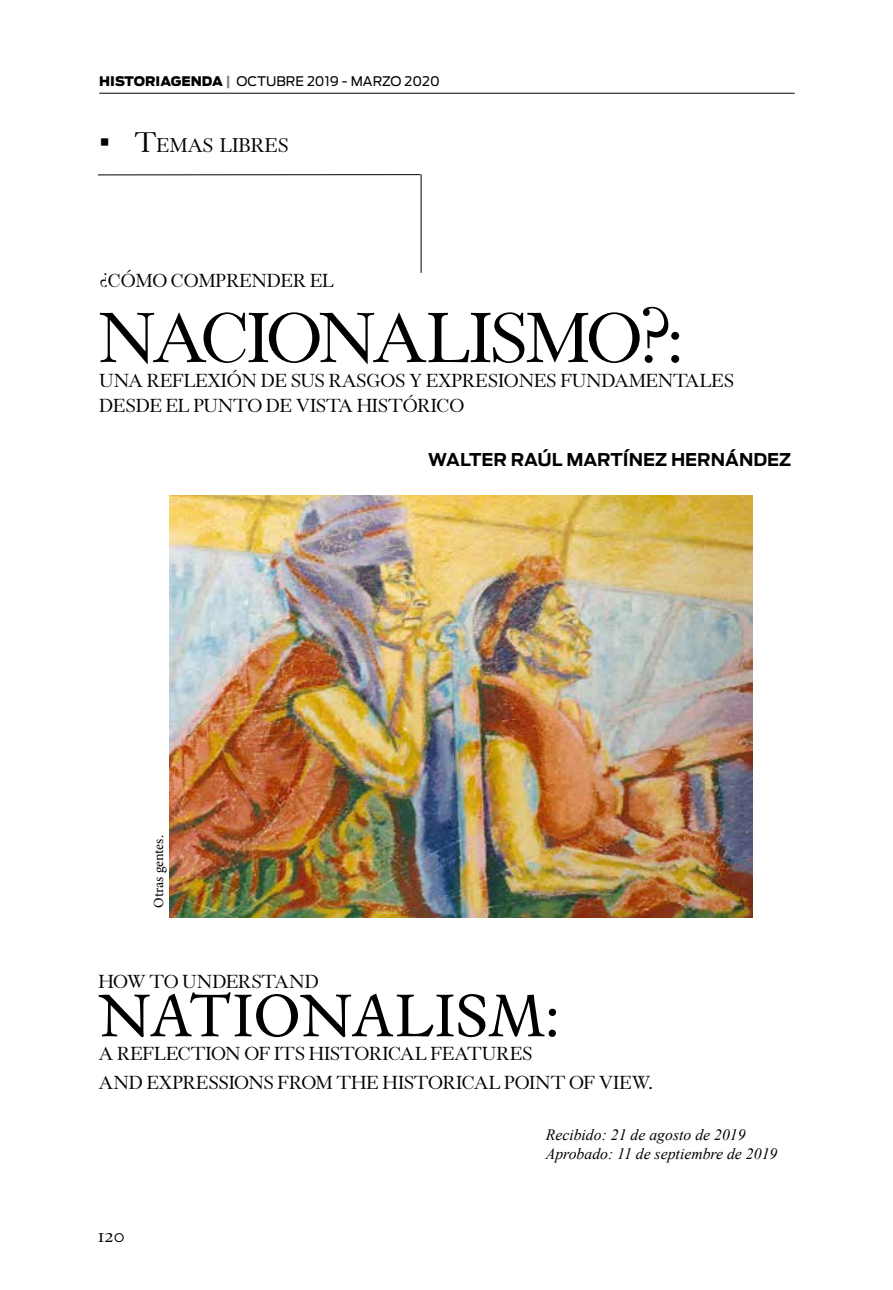
<style>
.page{position:relative;width:893px;height:1290px;background:#fff}
.page>*{position:absolute;margin:0;border:0;box-sizing:border-box;transform-origin:0 0}
.t1{font:78.75px "Wessex";letter-spacing:-.045em;color:#000}
.t2{font:63px "Espinosa Nova";letter-spacing:-.015em;color:#000}
.t3{font:22.05px "Wessex";color:#000}
.t4{font:21px/25.2px "Wessex";letter-spacing:-.01em;color:#000}
.t5{font:700 17.5px "Antenna";color:#000}
.t6{font:italic 15.75px/19.2px "Times New Roman";color:#000}
.t7{font:14px "Minion Pro";color:#000}
.t8{font:13.12px "Antenna";color:#000}
.s1{font-weight:900}
.s2{font-weight:700;color:#808285}
.s3{font-size:31.5px}
.s4{font-size:84px}
.s5{font-size:24.5px}
</style>
<div class="page">
<hr style="left:99px;top:93px;width:696px;height:1px;background:#000">
<hr style="left:421px;top:174px;width:1px;height:99px;background:#000">
<hr style="left:98px;top:174px;width:322px;height:1px;background:#000">
<img style="left:170px;top:495px;width:583px;height:422px">
<p class="t8" style="left:99px;top:74px;width:342px"><span class="s1">HISTORIAGENDA</span> <span class="s2">|</span> OCTUBRE 2019 - MARZO 2020</p>
<p class="t3" style="left:99px;top:134px;width:191px">▪ <span class="s3">T</span>EMAS LIBRES</p>
<p class="t4" style="left:99px;top:268px;width:236px">¿CÓMO COMPRENDER EL</p>
<h1 class="t1" style="left:98px;top:296px;width:586px">NACIONALISMO<span class="s4">?:</span></h1>
<p class="t4" style="left:99px;top:368px;width:636px">UNA REFLEXIÓN DE SUS RASGOS Y EXPRESIONES FUNDAMENTALES<br>DESDE EL PUNTO DE VISTA HISTÓRICO</p>
<p class="t7" style="left:149px;top:908px;width:74px;rotate:-90deg">Otras gentes.</p>
<p class="t5" style="left:428px;top:450px;width:365px">WALTER RAÚL MARTÍNEZ HERNÁNDEZ</p>
<p class="t4" style="left:98px;top:969px;width:222px">HOW TO UNDERSTAND</p>
<h2 class="t2" style="left:98px;top:980px;width:463px">NATIONALISM:</h2>
<p class="t4" style="left:98px;top:1039px;width:556px;line-height:29.4px">A REFLECTION OF ITS HISTORICAL FEATURES<br>AND EXPRESSIONS FROM THE HISTORICAL POINT OF VIEW<span class="s5">.</span></p>
<p class="t4" style="left:98px;top:1223px;width:28px">120</p>
<p class="t6" style="left:546px;top:1125px;width:233px">Recibido: 21 de agosto de 2019<br>Aprobado: 11 de septiembre de 2019</p>
</div>
